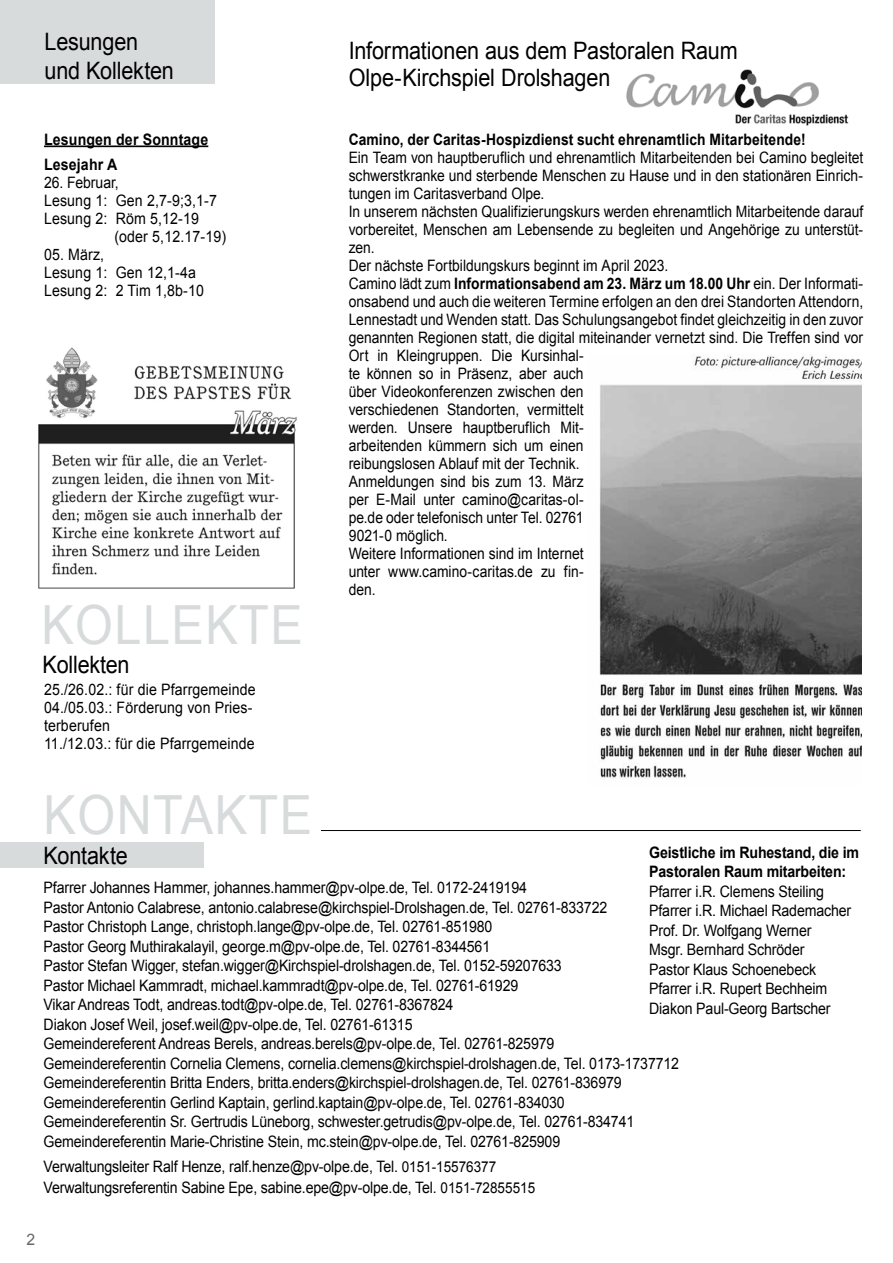
<style>
.page{position:relative;width:893px;height:1263px;background:#fff}
.page>*{position:absolute;margin:0;border:0;box-sizing:border-box;transform-origin:0 0}
.t1{font:54px "Arial";letter-spacing:.03em;color:#d8dbdc;scale:.9 1}
.t2{font:24px/28.8px "Arial";letter-spacing:-.01em;color:#000;scale:.9 1}
.t3{font:15.75px/19.5px "Arial";letter-spacing:-.01em;color:#000;scale:.9 1}
.t4{font:15.75px/18px "Arial";letter-spacing:-.01em;color:#000;scale:.88 1}
.t5{font:15.75px/18px "Arial";letter-spacing:.01em;color:#000;scale:.9 1}
.t6{font:700 15.75px/19.5px "Arial";letter-spacing:.005em;color:#000;scale:.9 1}
.t7{font:700 15.75px "Arial";letter-spacing:.005em;color:#000;scale:.88 1}
.t8{font:15.75px "Arial";letter-spacing:-.01em;color:#000;scale:.89 1}
.t9{font:15.75px "Arial";color:#68676c}
.s1{font-weight:700}
.s2{font-size:15px}
</style>
<div class="page">
<div style="left:0;top:0;width:215px;height:83px;background:#d8dbdc"></div>
<div style="left:0;top:842px;width:204px;height:25px;background:#d8dbdc"></div>
<hr style="left:44px;top:145px;width:164px;height:2px;background:#000">
<hr style="left:321px;top:830px;width:540px;height:1px;background:#000">
<img style="left:599px;top:355px;width:262px;height:425px">
<img style="left:38px;top:347px;width:259px;height:242px">
<img style="left:626px;top:69px;width:223px;height:56px">
<h2 class="t2" style="left:45px;top:27px;width:145px">Lesungen und Kollekten</h2>
<p class="t6" style="left:44px;top:127px;width:184px;line-height:25.5px">Lesungen der Sonntage<br>Lesejahr A</p>
<p class="t8" style="left:44px;top:172px;width:85px">26. Februar,</p>
<p class="t5" style="left:44px;top:192px;width:194px">Lesung 1: Gen 2,7-9;3,1-7</p>
<p class="t5" style="left:44px;top:210px;width:174px">Lesung 2: Röm 5,12-19</p>
<p class="t5" style="left:114px;top:228px;width:126px">(oder 5,12.17-19)</p>
<p class="t5" style="left:44px;top:246px;width:179px">05. März,<br>Lesung 1: Gen 12,1-4a<br>Lesung 2: 2 Tim 1,8b-10</p>
<h1 class="t1" style="left:41px;top:589px;width:292px">KOLLEKTE</h1>
<h2 class="t2" style="left:43px;top:650px;width:98px">Kollekten</h2>
<p class="t5" style="left:44px;top:680px;width:237px">25./26.02.: für die Pfarrgemeinde<br>04./05.03.: Förderung von Pries&shy;terberufen<br>11./12.03.: für die Pfarrgemeinde</p>
<h2 class="t2" style="left:349px;top:38px;width:434px;line-height:27px">Informationen aus dem Pastoralen Raum<br>Olpe-Kirchspiel Drolshagen</h2>
<p class="t7" style="left:349px;top:129px;width:521px">Camino, der Caritas-Hospizdienst sucht ehrenamtlich Mitarbeitende!</p>
<p class="t4" style="left:349px;top:148px;width:586px">Ein Team von hauptberuflich und ehrenamtlich Mitarbeitenden bei Camino begleitet schwerstkranke und sterbende Menschen zu Hause und in den stationären Einrich&shy;tungen im Caritasverband Olpe.<br>In unserem nächsten Qualifizierungskurs werden ehrenamtlich Mitarbeitende darauf vorbereitet, Menschen am Lebensende zu begleiten und Angehörige zu unterstüt&shy;zen.<br>Der nächste Fortbildungskurs beginnt im April 2023.<br>Camino lädt zum <span class="s1">Informationsabend am 23. März um 18.00 Uhr</span> ein. Der Informati&shy;onsabend und auch die weiteren Termine erfolgen an den drei Standorten Attendorn, Lennestadt und Wenden statt. Das Schulungsangebot findet gleichzeitig in den zuvor genannten Regionen statt, die digital miteinander vernetzt sind. Die Treffen sind vor Ort in Kleingruppen. Die Kursinhal-<br>te können so in Präsenz, aber auch<br>über Videokonferenzen zwischen den<br>verschiedenen Standorten, vermittelt<br>werden. Unsere hauptberuflich Mit-<br>arbeitenden kümmern sich um einen<br>reibungslosen Ablauf mit der Technik.<br>Anmeldungen sind bis zum 13. März<br>per E-Mail unter camino@caritas-ol-<br>pe.de oder telefonisch unter Tel. 02761<br>9021-0 möglich.<br>Weitere Informationen sind im Internet<br>unter www.camino-caritas.de zu fin-<br>den.</p>
<h1 class="t1" style="left:44px;top:780px;width:300px">KONTAKTE</h1>
<p class="t6" style="left:649px;top:843px;width:235px">Geistliche im Ruhestand, die im<br>Pastoralen Raum mitarbeiten:</p>
<p class="t3" style="left:649px;top:881px;width:226px">Pfarrer i.R. Clemens Steiling<br>Pfarrer i.R. Michael Rademacher<br>Prof. Dr. Wolfgang Werner<br>Msgr. Bernhard Schröder<br>Pastor Klaus Schoenebeck<br>Pfarrer i.R. Rupert Bechheim<br>Diakon Paul-Georg Bartscher</p>
<h2 class="t2" style="left:44px;top:841px;width:95px">Kontakte</h2>
<p class="t3" style="left:44px;top:878px;width:708px">Pfarrer Johannes Hammer, johannes.hammer@pv-olpe.de, Tel. 0172-2419194<br>Pastor Antonio Calabrese, antonio.calabrese@kirchspiel-Drolshagen.de, Tel. 02761-833722<br>Pastor Christoph Lange, christoph.lange@pv-olpe.de, Tel. 02761-851980<br>Pastor Georg Muthirakalayil, george.m@pv-olpe.de, Tel. 02761-8344561<br>Pastor Stefan Wigger, stefan.wigger@Kirchspiel-drolshagen.de, Tel. 0152-59207633<br>Pastor Michael Kammradt, michael.kammradt@pv-olpe.de, Tel. 02761-61929<br>Vikar Andreas Todt, andreas.todt@pv-olpe.de, Tel. 02761-8367824<br>Diakon Josef Weil, josef.weil@pv-olpe.de, Tel. 02761-61315<br>Gemeindereferent Andreas Berels, andreas.berels@pv-olpe.de, Tel. 02761-825979<br>Gemeindereferentin Cornelia Clemens, cornelia.clemens@kirchspiel-drolshagen.de, Tel. 0173-1737712<br>Gemeindereferentin Britta Enders, britta.enders@kirchspiel-drolshagen.de, Tel. 02761-836979<br>Gemeindereferentin Gerlind Kaptain, gerlind.kaptain@pv-olpe.de, Tel. 02761-834030<br>Gemeindereferentin Sr. Gertrudis Lüneborg, schwester.getrudis@pv-olpe.de, Tel. 02761-834741<br>Gemeindereferentin Marie-Christine Stein, mc.stein@pv-olpe.de, Tel. 02761-825909</p>
<p class="t3" style="left:44px;top:1156px;width:548px;line-height:21px">Verwaltungsleiter Ralf Henze, ralf.henze@pv-olpe.de, Tel. <span class="s2">0151-15576377<br></span>Verwaltungsreferentin Sabine Epe, sabine.epe@pv-olpe.de, Tel. <span class="s2">0151-72855515</span></p>
<p class="t9" style="left:27px;top:1229px;width:10px">2</p>
</div>
